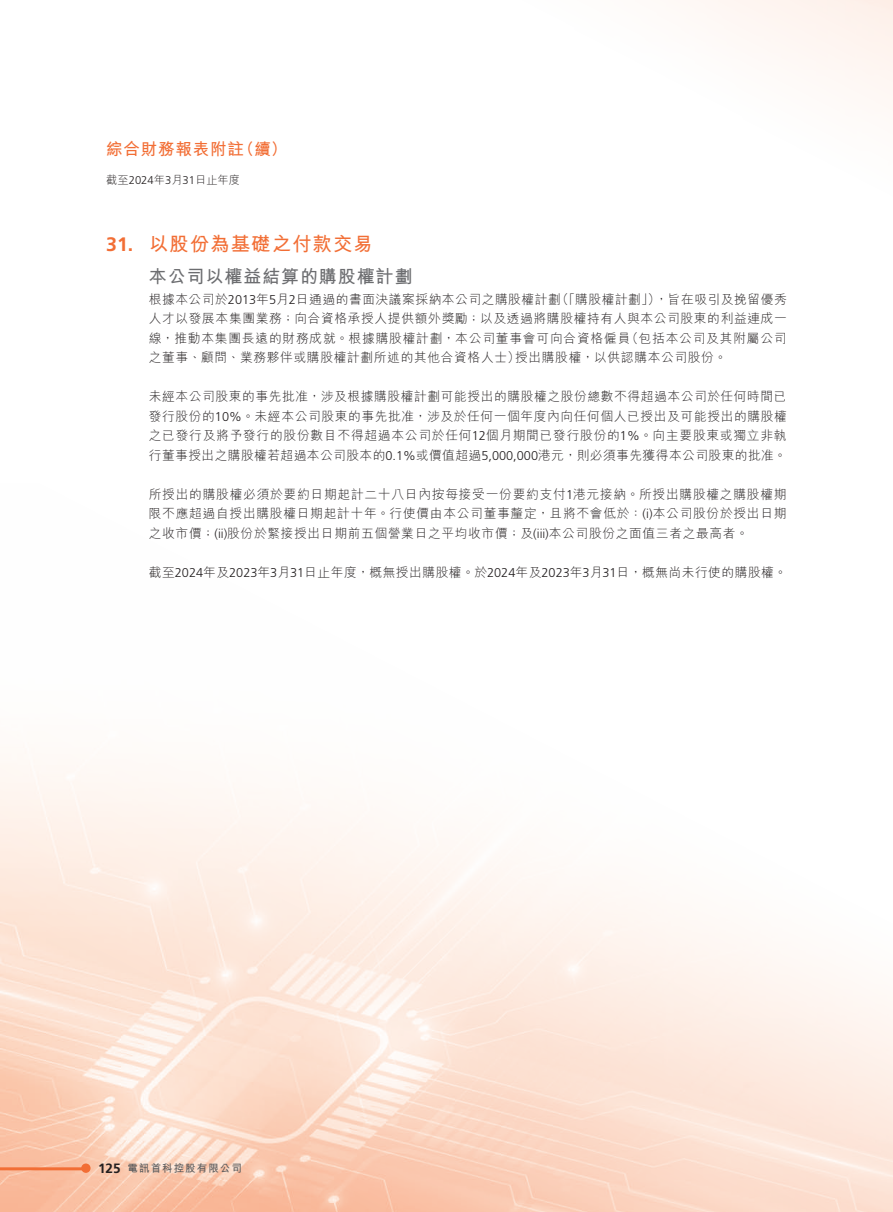
<style>
.page{position:relative;width:893px;height:1212px;background:#fff}
.page>*{position:absolute;margin:0;border:0;box-sizing:border-box;transform-origin:0 0}
.t1{font:700 19.5px "M Hei HK";letter-spacing:.05em;color:#f26e35}
.t2{font:700 19.5px "Frutiger LT Std";color:#f26e35}
.t3{font:700 18px "M Hei HK";letter-spacing:.05em;color:#6c6d70}
.t4{font:700 16.5px "M Hei HK";letter-spacing:.05em;color:#f26e35}
.t5{font:700 13.5px "Frutiger LT Std";color:#231f20}
.t6{font:300 12.75px/19.5px "M Hei HK";letter-spacing:.05em;color:#231f20;text-align:justify}
.t7{font:300 11.25px "M Hei HK";color:#231f20}
.t8{font:700 10.5px "M Hei HK";letter-spacing:.1em;color:#57585a}
.s1{font-family:"Frutiger LT Std"}
</style>
<div class="page">
<img style="left:0;top:746px;width:893px;height:466px">
<hr style="left:0;top:1167px;width:86px;height:3px;background:#f26e35">
<div style="left:81px;top:1163px;width:10px;height:10px;background:#f26e35;border-radius:50%"></div>
<p class="t4" style="left:106px;top:137px;width:139px">綜合財務報表附註</p>
<p class="t4" style="left:238px;top:137px;width:51px">（續(</p>
<p class="t7" style="left:106px;top:172px;width:135px">截至<span class="s1">2024</span>年月<span class="s1">3 31</span>日止年度</p>
<h1 class="t2" style="left:106px;top:233px;width:29px">31.</h1>
<h1 class="t1" style="left:149px;top:230px;width:226px">以股份為基礎之付款交易</h1>
<h2 class="t3" style="left:149px;top:264px;width:265px">本公司以權益結算的購股權計劃</h2>
<p class="t6" style="left:556px;top:289px;width:106px">（「購股權計劃」）</p>
<p class="t6" style="left:149px;top:289px;width:414px">根據本公司於<span class="s1">2013</span>年月<span class="s1">5 2</span>日通過的書面決議案採納本公司之購股權計劃</p>
<p class="t6" style="left:149px;top:308px;width:639px">人才以發展本集團業務；向合資格承授人提供額外獎勵；以及透過將購股權持有人與本公司股東的利益連成一</p>
<p class="t6" style="left:626px;top:328px;width:162px">（包括本公司及其附屬公司</p>
<p class="t6" style="left:655px;top:289px;width:133px">，旨在吸引及挽留優秀</p>
<p class="t6" style="left:515px;top:328px;width:213px;text-indent:-366px">線，推動本集團長遠的財務成就。根據購股權計劃，本公司董事會可向合資格僱員<br>授出購股權，以供認購本公司股份。</p>
<p class="t6" style="left:149px;top:347px;width:373px">之董事、顧問、業務夥伴或購股權計劃所述的其他合資格人士）</p>
<p class="t6" style="left:149px;top:386px;width:639px">未經本公司股東的事先批准，涉及根據購股權計劃可能授出的購股權之股份總數不得超過本公司於任何時間已發行股份的<span class="s1">10%</span>。未經本公司股東的事先批准，涉及於任何一個年度內向任何個人已授出及可能授出的購股權之已發行及將予發行的股份數目不得超過本公司於任何<span class="s1">12</span>個月期間已發行股份的<span class="s1">1%</span>。向主要股東或獨立非執行董事授出之購股權若超過本公司股本的<span class="s1">0.1%</span>或價值超過<span class="s1">5,000,000</span>港元，則必須事先獲得本公司股東的批准。</p>
<p class="t6" style="left:149px;top:484px;width:639px">所授出的購股權必須於要約日期起計二十八日內按每接受一份要約支付<span class="s1">1</span>港元接納。所授出購股權之購股權期限不應超過自授出購股權日期起計十年。行使價由本公司董事釐定，且將不會低於： <span class="s1">)i(</span> 本公司股份於授出日期之收市價；<span class="s1">( )i i</span> 股份於緊接授出日期前五個營業日之平均收市價；及<span class="s1">(iii)</span>本公司股份之面值三者之最高者。</p>
<p class="t6" style="left:149px;top:562px;width:639px">截至<span class="s1">2024</span>年及<span class="s1">2023</span>年月<span class="s1">3 31</span>日止年度，概無授出購股權。於<span class="s1">2024</span>年及<span class="s1">2023</span>年月<span class="s1">3 31</span>日，概無尚未行使的購股權。</p>
<p class="t5" style="left:98px;top:1160px;width:24px">125</p>
<p class="t8" style="left:128px;top:1161px;width:116px">電訊首科控股有限公司</p>
</div>
